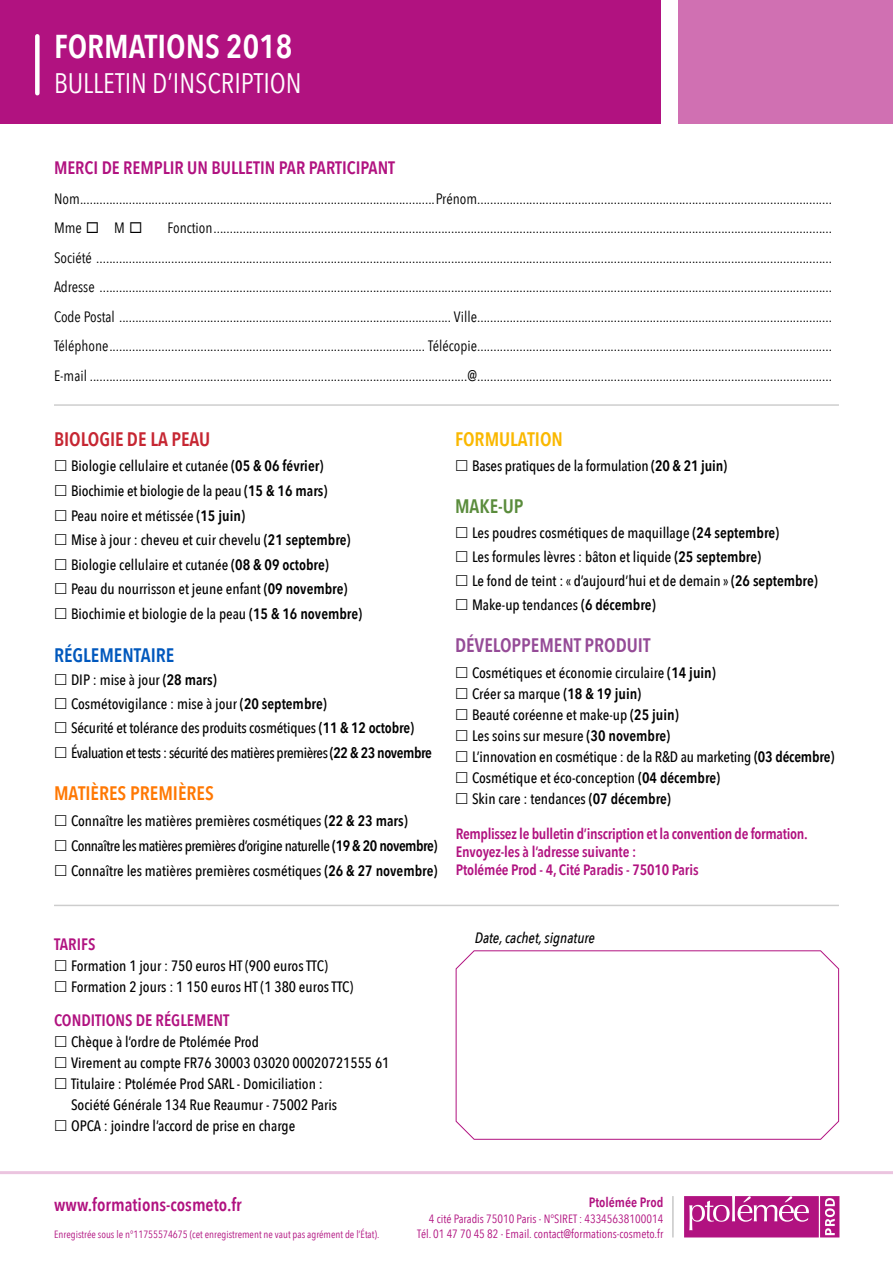
<style>
.page{position:relative;width:893px;height:1263px;background:#fff}
.page>*{position:absolute;margin:0;border:0;box-sizing:border-box;transform-origin:0 0}
.t1{font:600 33px "Avenir Next Condensed";color:#fff}
.t2{font:28.2px "Avenir Next Condensed";color:#fff}
.t3{font:600 19.5px "Avenir Next Condensed";color:#954b97}
.t4{font:600 19.5px "Avenir Next Condensed";color:#ff7803}
.t5{font:600 19.5px "Avenir Next Condensed";color:#c62632}
.t6{font:600 19.5px "Avenir Next Condensed";color:#0058bd}
.t7{font:600 19.5px "Avenir Next Condensed";color:#fab800}
.t8{font:600 19.5px "Avenir Next Condensed";color:#5a8c3c}
.t9{font:600 18px "Avenir Next Condensed";color:#b11280}
.t10{font:600 16.5px "Avenir Next Condensed";color:#b11280}
.t11{font:15px/29.5px "Avenir Next Condensed";color:#000}
.t12{font:500 15px/21px "Avenir Next Condensed";color:#000}
.t13{font:600 15px/18px "Avenir Next Condensed";letter-spacing:-.02em;color:#b11280}
.t14{font:500 15px "Avenir Next Condensed";letter-spacing:-.03em;color:#000}
.t15{font:italic 500 15px "Avenir Next Condensed";color:#000}
.t16{font:600 13.5px "Avenir Next Condensed";color:#b11280}
.t17{font:12px/14.4px "Avenir Next Condensed";color:#b11280;text-align:right}
.t18{font:10.5px "Avenir Next Condensed";color:#b11280}
.s1{font-weight:600}
</style>
<div class="page">
<svg style="left:684px;top:1196px;width:155px;height:41px;background:#be3995"></svg>
<hr style="left:672px;top:1196px;width:1px;height:41px;background:#000">
<hr style="left:0;top:1171px;width:893px;height:3px;background:#b11280">
<svg style="left:455px;top:950px;width:384px;height:190px"></svg>
<div style="left:679px;top:0;width:214px;height:123px;background:#d070b2"></div>
<div style="left:0;top:0;width:661px;height:123px;background:#b11280"></div>
<div style="left:35px;top:36px;width:5px;height:57px;background:#fff"></div>
<hr style="left:54px;top:404px;width:785px;height:2px;background:#000">
<hr style="left:54px;top:905px;width:785px;height:1px;background:#000">
<h1 class="t1" style="left:54px;top:18px;width:240px">FORMATIONS 2018</h1>
<h2 class="t2" style="left:54px;top:59px;width:249px">BULLETIN D’INSCRIPTION</h2>
<p class="t9" style="left:54px;top:152px;width:343px">MERCI DE REMPLIR UN BULLETIN PAR PARTICIPANT</p>
<p class="t11" style="left:54px;top:183px;width:779px">Nom.............................................................................................................Prénom.............................................................................................................<br>Mme ◻ M ◻</p>
<p class="t11" style="left:54px;top:212px;width:779px;text-align:justify;text-indent:114px">Fonction..............................................................................................................................................................................................<br>Société ..................................................................................................................................................................................................................................<br>Adresse .................................................................................................................................................................................................................................<br>Code Postal ...................................................................................................... Ville.............................................................................................................<br>Téléphone................................................................................................. Télécopie.............................................................................................................<br>E-mail ....................................................................................................................@.............................................................................................................</p>
<h3 class="t5" style="left:54px;top:422px;width:158px">BIOLOGIE DE LA PEAU</h3>
<p class="t12" style="left:71px;top:453px;width:258px;line-height:25.2px">Biologie cellulaire et cutanée <span class="s1">(05 &amp; 06 février)<br></span>Biochimie et biologie de la peau <span class="s1">(15 &amp; 16 mars)<br></span>Peau noire et métissée <span class="s1">(15 juin)</span></p>
<p class="t12" style="left:71px;top:527px;width:281px;line-height:25.2px">Mise à jour : cheveu et cuir chevelu <span class="s1">(21 septembre)<br></span>Biologie cellulaire et cutanée <span class="s1">(08 &amp; 09 octobre)</span></p>
<p class="t12" style="left:71px;top:576px;width:293px;line-height:25.2px">Peau du nourrisson et jeune enfant <span class="s1">(09 novembre)<br></span>Biochimie et biologie de la peau <span class="s1">(15 &amp; 16 novembre)</span></p>
<h3 class="t6" style="left:54px;top:638px;width:122px">RÉGLEMENTAIRE</h3>
<p class="t12" style="left:71px;top:668px;width:344px;line-height:23.7px">DIP : mise à jour <span class="s1">(28 mars)<br></span>Cosmétovigilance : mise à jour <span class="s1">(20 septembre)<br></span>Sécurité et tolérance des produits cosmétiques <span class="s1">(11 &amp; 12 octobre)</span></p>
<p class="t14" style="left:71px;top:744px;width:362px">Évaluation et tests : sécurité des matières premières <span class="s1">(22 &amp; 23 novembre</span></p>
<h3 class="t4" style="left:54px;top:777px;width:161px">MATIÈRES PREMIÈRES</h3>
<p class="t12" style="left:71px;top:808px;width:368px;line-height:25.2px">Connaître les matières premières cosmétiques <span class="s1">(22 &amp; 23 mars)<br></span>Connaître les matières premières d’origine naturelle <span class="s1">(19 &amp; 20 novembre)<br></span>Connaître les matières premières cosmétiques <span class="s1">(26 &amp; 27 novembre)</span></p>
<h3 class="t7" style="left:455px;top:422px;width:109px">FORMULATION</h3>
<p class="t12" style="left:472px;top:455px;width:257px">Bases pratiques de la formulation <span class="s1">(20 &amp; 21 juin)</span></p>
<h3 class="t8" style="left:455px;top:489px;width:70px">MAKE-UP</h3>
<p class="t12" style="left:472px;top:521px;width:347px;line-height:23.9px">Les poudres cosmétiques de maquillage <span class="s1">(24 septembre)<br></span>Les formules lèvres : bâton et liquide <span class="s1">(25 septembre)<br></span>Le fond de teint : « d’aujourd’hui et de demain » <span class="s1">(26 septembre)<br></span>Make-up tendances <span class="s1">(6 décembre)</span></p>
<h3 class="t3" style="left:455px;top:628px;width:197px">DÉVELOPPEMENT PRODUIT</h3>
<p class="t12" style="left:472px;top:662px;width:364px">Cosmétiques et économie circulaire <span class="s1">(14 juin)<br></span>Créer sa marque <span class="s1">(18 &amp; 19 juin)<br></span>Beauté coréenne et make-up <span class="s1">(25 juin)<br></span>Les soins sur mesure <span class="s1">(30 novembre)<br></span>L’innovation en cosmétique : de la R&amp;D au marketing <span class="s1">(03 décembre)<br></span>Cosmétique et éco-conception <span class="s1">(04 décembre)<br></span>Skin care : tendances <span class="s1">(07 décembre)</span></p>
<p class="t13" style="left:456px;top:824px;width:354px">Remplissez le bulletin d’inscription et la convention de formation.<br>Envoyez-les à l’adresse suivante :<br>Ptolémée Prod - 4, Cité Paradis - 75010 Paris</p>
<p class="t10" style="left:54px;top:930px;width:43px">TARIFS</p>
<p class="t12" style="left:71px;top:955px;width:284px">Formation 1 jour : 750 euros HT (900 euros TTC)<br>Formation 2 jours : 1 150 euros HT (1 380 euros TTC)</p>
<p class="t10" style="left:54px;top:1006px;width:177px">CONDITIONS DE RÉGLEMENT</p>
<p class="t12" style="left:71px;top:1031px;width:320px">Chèque à l’ordre de Ptolémée Prod<br>Virement au compte FR76 30003 03020 00020721555 61<br>Titulaire : Ptolémée Prod SARL - Domiciliation :<br>Société Générale 134 Rue Reaumur - 75002 Paris<br>OPCA : joindre l’accord de prise en charge</p>
<p class="t15" style="left:475px;top:929px;width:122px">Date, cachet, signature</p>
<p class="t9" style="left:54px;top:1189px;width:189px">www.formations-cosmeto.fr</p>
<p class="t18" style="left:54px;top:1225px;width:327px">Enregistrée sous le n°11755574675 (cet enregistrement ne vaut pas agrément de l’État).</p>
<p class="t16" style="left:589px;top:1190px;width:76px">Ptolémée Prod</p>
<p class="t17" style="left:417px;top:1211px;width:248px">4 cité Paradis 75010 Paris - N°SIRET : 43345638100014<br>Tél. 01 47 70 45 82 - Email. contact@formations-cosmeto.fr</p>
</div>
